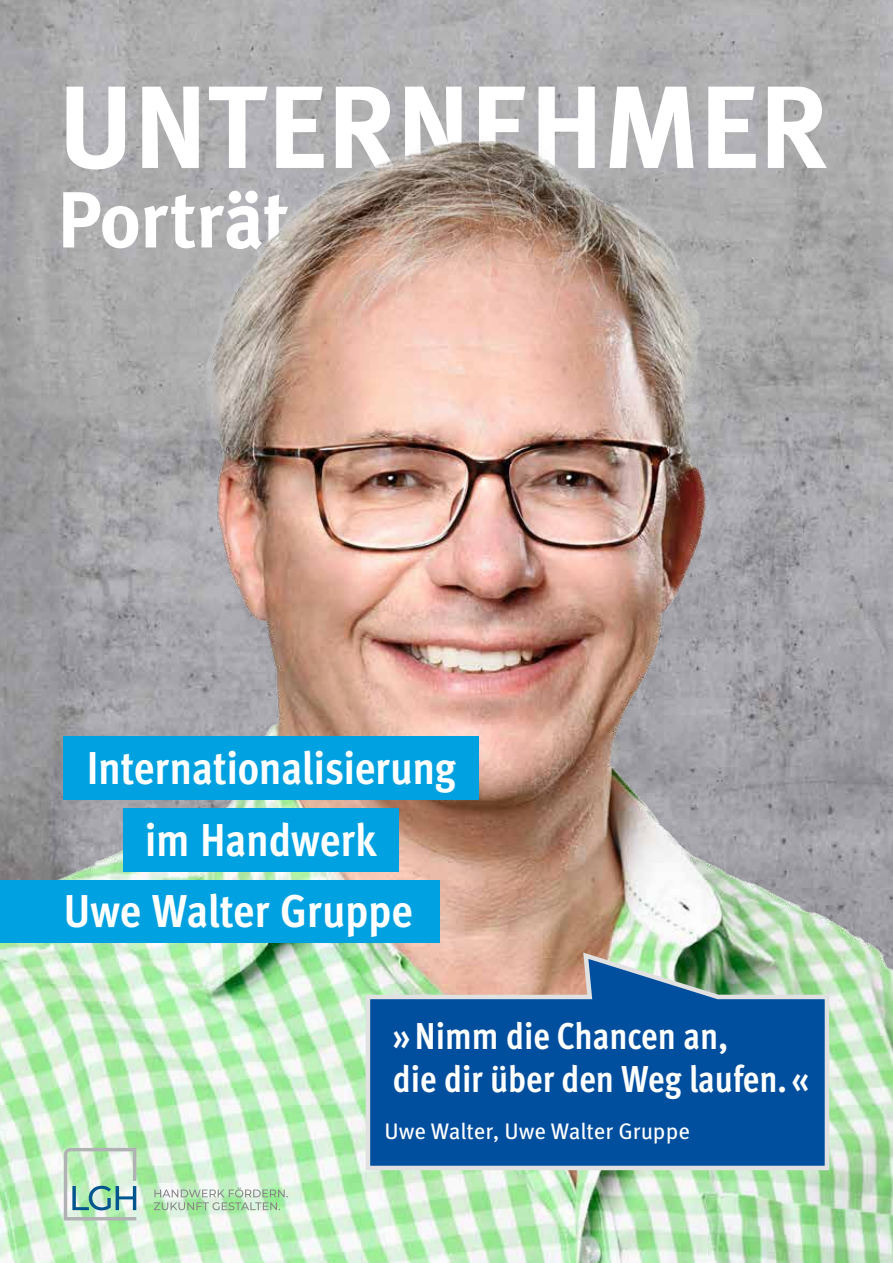
<style>
.page{position:relative;width:893px;height:1263px;background:#fff}
.page>*{position:absolute;margin:0;border:0;box-sizing:border-box;transform-origin:0 0}
.t1{font:700 117px "Meta Pro";color:#fff}
.t2{font:700 79.5px "Meta Pro";letter-spacing:-.015em;color:#fff}
.t3{font:700 condensed 46.2px "Meta Pro";letter-spacing:-.005em;color:#fff}
.t4{font:700 condensed 37.5px/43.5px "Meta Pro";color:#fff}
.t5{font:22.5px "Meta Pro";letter-spacing:-.005em;color:#fff}
</style>
<div class="page">
<img style="left:0;top:0;width:893px;height:51px">
<img style="left:0;top:269px;width:893px;height:994px">
<img style="left:0;top:51px;width:893px;height:218px">
<div style="left:0;top:880px;width:439px;height:62px;background:#00a1e0"></div>
<div style="left:123px;top:808px;width:276px;height:64px;background:#00a1e0"></div>
<div style="left:64px;top:736px;width:415px;height:63px;background:#00a1e0"></div>
<svg style="left:363px;top:949px;width:468px;height:223px;background:#326ea0"></svg>
<svg style="left:154px;top:1187px;width:134px;height:23px;background:#b8d9b8"></svg>
<svg style="left:64px;top:1148px;width:72px;height:72px;background:#b4d7c1"></svg>
<h1 class="t1" style="left:58px;top:36px;width:772px">UNTERNEHMER</h1>
<h2 class="t2" style="left:57px;top:158px;width:234px">Porträt</h2>
<p class="t3" style="left:87px;top:732px;width:371px">Internationalisierung</p>
<p class="t3" style="left:145px;top:804px;width:234px">im Handwerk</p>
<p class="t3" style="left:64px;top:876px;width:351px">Uwe Walter Gruppe</p>
<p class="t4" style="left:393px;top:1012px;width:418px">»Nimm die Chancen an,<br>die dir über den Weg laufen. «</p>
<p class="t5" style="left:384px;top:1114px;width:307px">Uwe Walter, Uwe Walter Gruppe</p>
</div>
